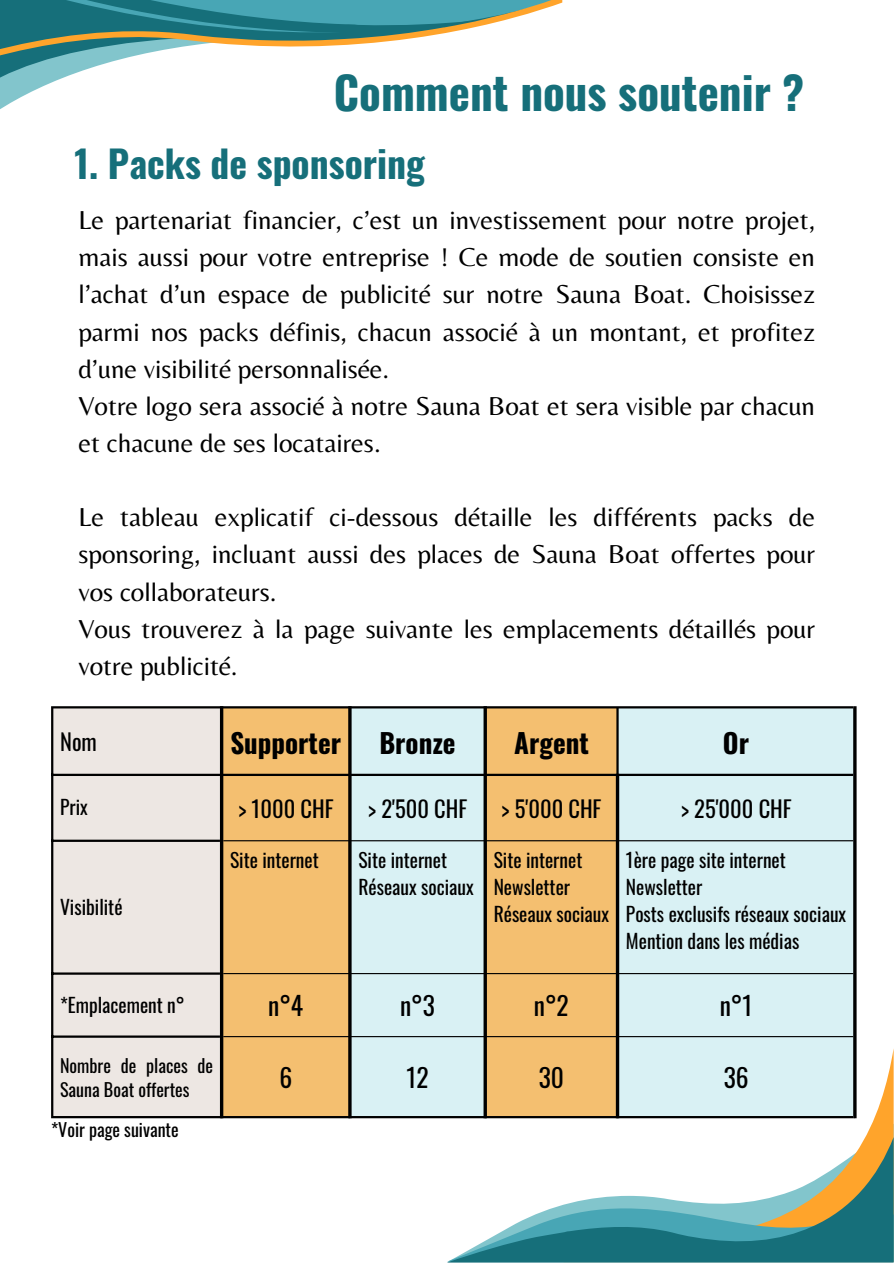
<style>
.page{position:relative;width:894px;height:1264px;background:#fff}
.page>*{position:absolute;margin:0;border:0;box-sizing:border-box;transform-origin:0 0}
.t1{font:700 45px "Oswald";color:#166f7a}
.t2{font:700 37.5px "Oswald";color:#166f7a}
.t3{font:27px/37.2px "Belleza";color:#000}
.t4{font:700 27px "Oswald";color:#000}
.t5{font:25.5px "Oswald";color:#000}
.t6{font:22.5px "Oswald";color:#000}
.t7{font:19.5px "Oswald";color:#000}
.t8{font:18px/24.8px "Oswald";color:#000}
</style>
<div class="page">
<svg style="left:0;top:0;width:562px;height:109px"></svg>
<div style="left:53px;top:708px;width:167px;height:407px;background:#ede7e3"></div>
<div style="left:223px;top:708px;width:125px;height:407px;background:#f4bf70"></div>
<svg style="left:351px;top:708px;width:502px;height:407px;fill:#d9f1f4"></svg>
<hr style="left:223px;top:840px;width:630px;height:1px;background:#000">
<hr style="left:223px;top:973px;width:630px;height:1px;background:#000">
<hr style="left:223px;top:1036px;width:630px;height:1px;background:#000">
<hr style="left:51px;top:708px;width:2px;height:407px;background:#000">
<hr style="left:616px;top:708px;width:2px;height:65px;background:#000">
<hr style="left:51px;top:706px;width:802px;height:2px;background:#000">
<hr style="left:51px;top:773px;width:802px;height:3px;background:#000">
<hr style="left:51px;top:839px;width:169px;height:2px;background:#000">
<hr style="left:51px;top:972px;width:169px;height:2px;background:#000">
<hr style="left:51px;top:1035px;width:169px;height:2px;background:#000">
<hr style="left:51px;top:1115px;width:802px;height:3px;background:#000">
<hr style="left:220px;top:706px;width:3px;height:412px;background:#000">
<hr style="left:348px;top:706px;width:3px;height:412px;background:#000">
<svg style="left:483px;top:706px;width:4px;height:410px;fill:#000"></svg>
<svg style="left:615px;top:773px;width:4px;height:275px"></svg>
<hr style="left:853px;top:706px;width:3px;height:412px;background:#000">
<svg style="left:563px;top:1048px;width:330px;height:88px;fill:#d9f1f4"></svg>
<svg style="left:447px;top:1136px;width:446px;height:126px"></svg>
<p class="t1" style="left:334px;top:57px;width:471px">Comment nous soutenir ?</p>
<p class="t2" style="left:75px;top:134px;width:352px">1. Packs de sponsoring</p>
<p class="t3" style="left:78px;top:201px;width:738px">Le partenariat financier, c’est un investissement pour notre projet, mais aussi pour votre entreprise ! Ce mode de soutien consiste en l’achat d’un espace de publicité sur notre Sauna Boat. Choisissez parmi nos packs définis, chacun associé à un montant, et profitez d’une visibilité personnalisée.<br>Votre logo sera associé à notre Sauna Boat et sera visible par chacun et chacune de ses locataires.</p>
<p class="t3" style="left:78px;top:498px;width:738px">Le tableau explicatif ci-dessous détaille les différents packs de sponsoring, incluant aussi des places de Sauna Boat offertes pour vos collaborateurs.<br>Vous trouverez à la page suivante les emplacements détaillés pour votre publicité.</p>
<h1 class="t6" style="left:60px;top:724px;width:38px">Nom</h1>
<h2 class="t4" style="left:230px;top:721px;width:112px">Supporter</h2>
<h3 class="t4" style="left:379px;top:721px;width:78px">Bronze</h3>
<h3 class="t4" style="left:514px;top:721px;width:76px">Argent</h3>
<p class="t4" style="left:722px;top:721px;width:28px">Or</p>
<p class="t7" style="left:60px;top:792px;width:29px">Prix</p>
<p class="t6" style="left:238px;top:790px;width:97px">&gt; 1000 CHF</p>
<p class="t6" style="left:368px;top:790px;width:101px">&gt; 2'500 CHF</p>
<p class="t6" style="left:501px;top:790px;width:102px">&gt; 5'000 CHF</p>
<p class="t6" style="left:680px;top:790px;width:112px">&gt; 25'000 CHF</p>
<p class="t7" style="left:60px;top:891px;width:64px">Visibilité</p>
<p class="t7" style="left:230px;top:844px;width:90px">Site internet</p>
<p class="t7" style="left:358px;top:844px;width:90px">Site internet</p>
<p class="t7" style="left:358px;top:871px;width:117px">Réseaux sociaux</p>
<p class="t7" style="left:493px;top:844px;width:90px">Site internet</p>
<p class="t7" style="left:493px;top:871px;width:78px">Newsletter</p>
<p class="t7" style="left:493px;top:898px;width:117px">Réseaux sociaux</p>
<p class="t7" style="left:625px;top:844px;width:161px">1ère page site internet</p>
<p class="t7" style="left:625px;top:871px;width:78px">Newsletter</p>
<p class="t7" style="left:625px;top:898px;width:222px">Posts exclusifs réseaux sociaux</p>
<p class="t7" style="left:625px;top:925px;width:175px">Mention dans les médias</p>
<p class="t7" style="left:60px;top:989px;width:126px">*Emplacement n°</p>
<p class="t5" style="left:268px;top:985px;width:37px">n°4</p>
<p class="t5" style="left:400px;top:985px;width:36px">n°3</p>
<p class="t5" style="left:533px;top:985px;width:36px">n°2</p>
<p class="t5" style="left:719px;top:985px;width:34px">n°1</p>
<p class="t8" style="left:60px;top:1052px;width:154px">Nombre de places de<br>Sauna Boat offertes</p>
<p class="t5" style="left:279px;top:1057px;width:14px">6</p>
<p class="t5" style="left:406px;top:1057px;width:24px">12</p>
<p class="t5" style="left:538px;top:1057px;width:27px">30</p>
<p class="t5" style="left:723px;top:1057px;width:26px">36</p>
<p class="t8" style="left:51px;top:1116px;width:129px">*Voir page suivante</p>
</div>
